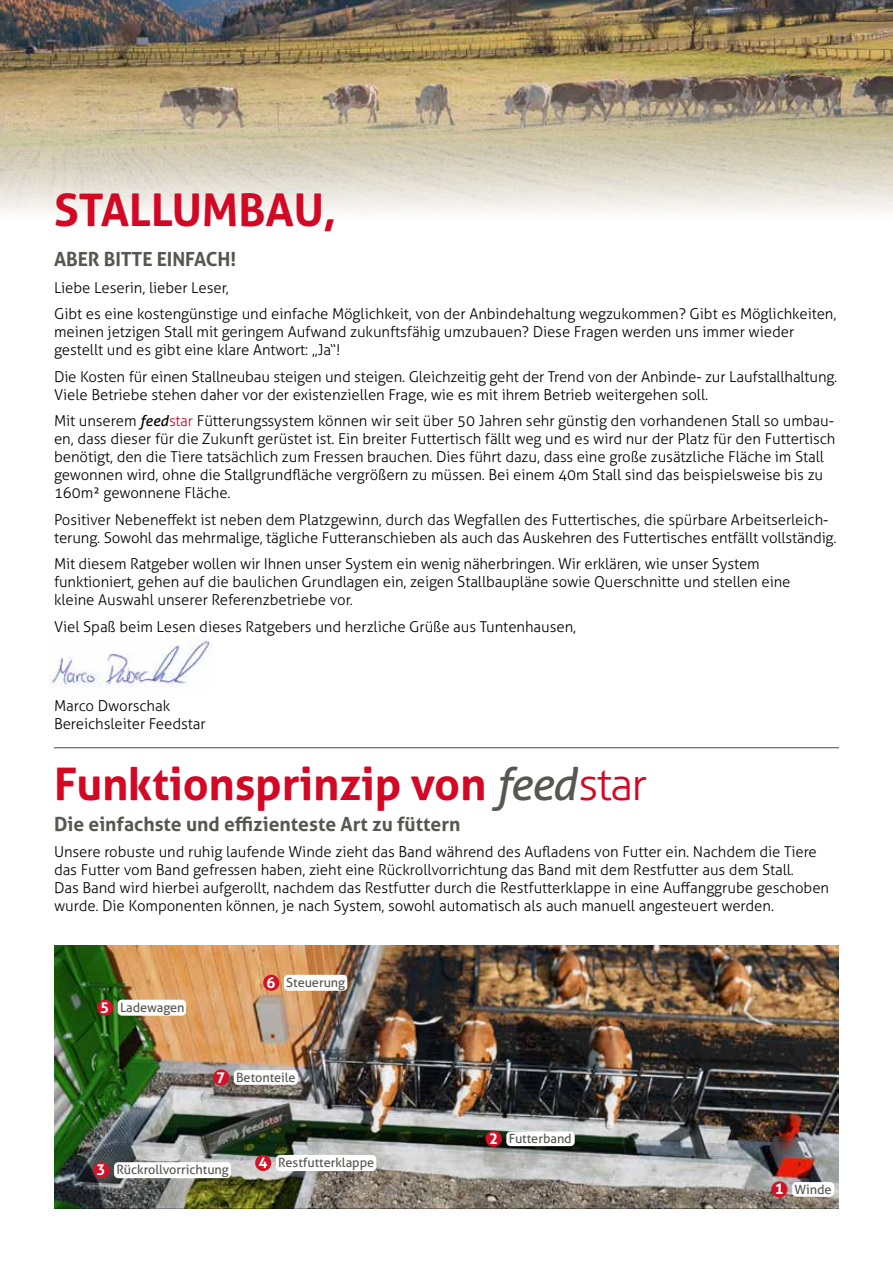
<style>
.page{position:relative;width:893px;height:1263px;background:#fff}
.page>*{position:absolute;margin:0;border:0;box-sizing:border-box;transform-origin:0 0}
.t1{font:700 45px "Aller";letter-spacing:-.005em;color:#d20824}
.t2{font:700 19.5px "Aller";color:#575651}
.t3{font:300 15px/18px "Aller";letter-spacing:-.005em;color:#020203}
.t4{font:700 15px "Aller";color:#fff}
.t5{font:12.75px "Aller";letter-spacing:-.005em;color:#575651}
.s1{font-weight:400;font-style:italic;color:#000}
.s2{color:#d20824}
.s3{font-weight:400;font-style:italic;color:#575651}
.s4{font-weight:300}
</style>
<div class="page">
<img style="left:0;top:0;width:893px;height:213px">
<img style="left:50px;top:636px;width:162px;height:52px">
<img style="left:54px;top:946px;width:785px;height:263px">
<div style="left:771px;top:1181px;width:16px;height:16px;background:#d21226;border-radius:50%"></div>
<div style="left:486px;top:1131px;width:16px;height:16px;background:#d21226;border-radius:50%"></div>
<div style="left:255px;top:1155px;width:16px;height:16px;background:#d21226;border-radius:50%"></div>
<div style="left:263px;top:975px;width:16px;height:16px;background:#d21226;border-radius:50%"></div>
<div style="left:97px;top:999px;width:16px;height:17px;background:#d21226;border-radius:50%"></div>
<div style="left:93px;top:1162px;width:16px;height:16px;background:#d21226;border-radius:50%"></div>
<div style="left:213px;top:1069px;width:16px;height:16px;background:#d21226;border-radius:50%"></div>
<div style="left:792px;top:1182px;width:42px;height:15px;background:#fff;border-radius:4px"></div>
<div style="left:506px;top:1131px;width:69px;height:15px;background:#fff;border-radius:4px"></div>
<div style="left:276px;top:1155px;width:100px;height:16px;background:#fff;border-radius:4px"></div>
<div style="left:284px;top:975px;width:63px;height:16px;background:#fff;border-radius:4px"></div>
<div style="left:118px;top:1000px;width:68px;height:16px;background:#fff;border-radius:4px"></div>
<div style="left:114px;top:1162px;width:117px;height:16px;background:#fff;border-radius:4px"></div>
<div style="left:234px;top:1070px;width:64px;height:15px;background:#fff;border-radius:4px"></div>
<hr style="left:54px;top:747px;width:785px;height:1px;background:#4a4a49">
<hr style="left:892px;top:27px;width:1px;height:65px;background:#edece3">
<h1 class="t1" style="left:54px;top:182px;width:284px">STALLUMBAU,</h1>
<h2 class="t2" style="left:54px;top:247px;width:184px">ABER BITTE EINFACH!</h2>
<p class="t3" style="left:54px;top:274px;width:784px;line-height:26.5px">Liebe Leserin, lieber Leser,<br>Gibt es eine kostengünstige und einfache Möglichkeit, von der Anbindehaltung wegzukommen? Gibt es Möglichkeiten,</p>
<p class="t3" style="left:54px;top:323px;width:742px">meinen jetzigen Stall mit geringem Aufwand zukunftsfähig umzubauen? Diese Fragen werden uns immer wieder gestellt und es gibt eine klare Antwort: „Ja“!</p>
<p class="t3" style="left:54px;top:367px;width:785px">Die Kosten für einen Stallneubau steigen und steigen. Gleichzeitig geht der Trend von der Anbinde- zur Laufstallhaltung.<br>Viele Betriebe stehen daher vor der existenziellen Frage, wie es mit ihrem Betrieb weitergehen soll.</p>
<p class="t3" style="left:54px;top:412px;width:783px">Mit unserem <span class="s1">feed</span><span class="s2">star</span> Fütterungssystem können wir seit über 50 Jahren sehr günstig den vorhandenen Stall so umbau&shy;en, dass dieser für die Zukunft gerüstet ist. Ein breiter Futtertisch fällt weg und es wird nur der Platz für den Futtertisch benötigt, den die Tiere tatsächlich zum Fressen brauchen. Dies führt dazu, dass eine große zusätzliche Fläche im Stall gewonnen wird, ohne die Stallgrundfläche vergrößern zu müssen. Bei einem 40m Stall sind das beispielsweise bis zu 160m² gewonnene Fläche.</p>
<p class="t3" style="left:54px;top:510px;width:784px">Positiver Nebeneffekt ist neben dem Platzgewinn, durch das Wegfallen des Futtertisches, die spürbare Arbeitserleich&shy;terung. Sowohl das mehrmalige, tägliche Futteranschieben als auch das Auskehren des Futtertisches entfällt vollständig.</p>
<p class="t3" style="left:54px;top:555px;width:738px">Mit diesem Ratgeber wollen wir Ihnen unser System ein wenig näherbringen. Wir erklären, wie unser System funktioniert, gehen auf die baulichen Grundlagen ein, zeigen Stallbaupläne sowie Querschnitte und stellen eine kleine Auswahl unserer Referenzbetriebe vor.</p>
<p class="t3" style="left:54px;top:617px;width:524px">Viel Spaß beim Lesen dieses Ratgebers und herzliche Grüße aus Tuntenhausen,</p>
<p class="t3" style="left:54px;top:697px;width:153px">Marco Dworschak<br>Bereichsleiter Feedstar</p>
<h1 class="t1" style="left:54px;top:756px;width:595px">Funktionsprinzip von <span class="s3">feed</span><span class="s4">star</span></h1>
<h2 class="t2" style="left:54px;top:812px;width:408px">Die einfachste und effizienteste Art zu füttern</h2>
<p class="t3" style="left:54px;top:843px;width:777px">Unsere robuste und ruhig laufende Winde zieht das Band während des Aufladens von Futter ein. Nachdem die Tiere das Futter vom Band gefressen haben, zieht eine Rückrollvorrichtung das Band mit dem Restfutter aus dem Stall.<br>Das Band wird hierbei aufgerollt, nachdem das Restfutter durch die Restfutterklappe in eine Auffanggrube geschoben wurde. Die Komponenten können, je nach System, sowohl automatisch als auch manuell angesteuert werden.</p>
<p class="t4" style="left:100px;top:998px;width:10px">5</p>
<p class="t5" style="left:120px;top:999px;width:66px">Ladewagen</p>
<p class="t4" style="left:266px;top:973px;width:10px">6</p>
<p class="t5" style="left:286px;top:974px;width:60px">Steuerung</p>
<p class="t4" style="left:216px;top:1068px;width:10px">7</p>
<p class="t5" style="left:236px;top:1070px;width:61px">Betonteile</p>
<p class="t4" style="left:97px;top:1161px;width:10px">3</p>
<p class="t5" style="left:116px;top:1162px;width:114px">Rückrollvorrichtung</p>
<p class="t4" style="left:258px;top:1153px;width:10px">4</p>
<p class="t5" style="left:278px;top:1155px;width:97px">Restfutterklappe</p>
<p class="t4" style="left:489px;top:1129px;width:10px">2</p>
<p class="t5" style="left:509px;top:1131px;width:65px">Futterband</p>
<p class="t4" style="left:775px;top:1180px;width:10px">1</p>
<p class="t5" style="left:794px;top:1182px;width:39px">Winde</p>
</div>
